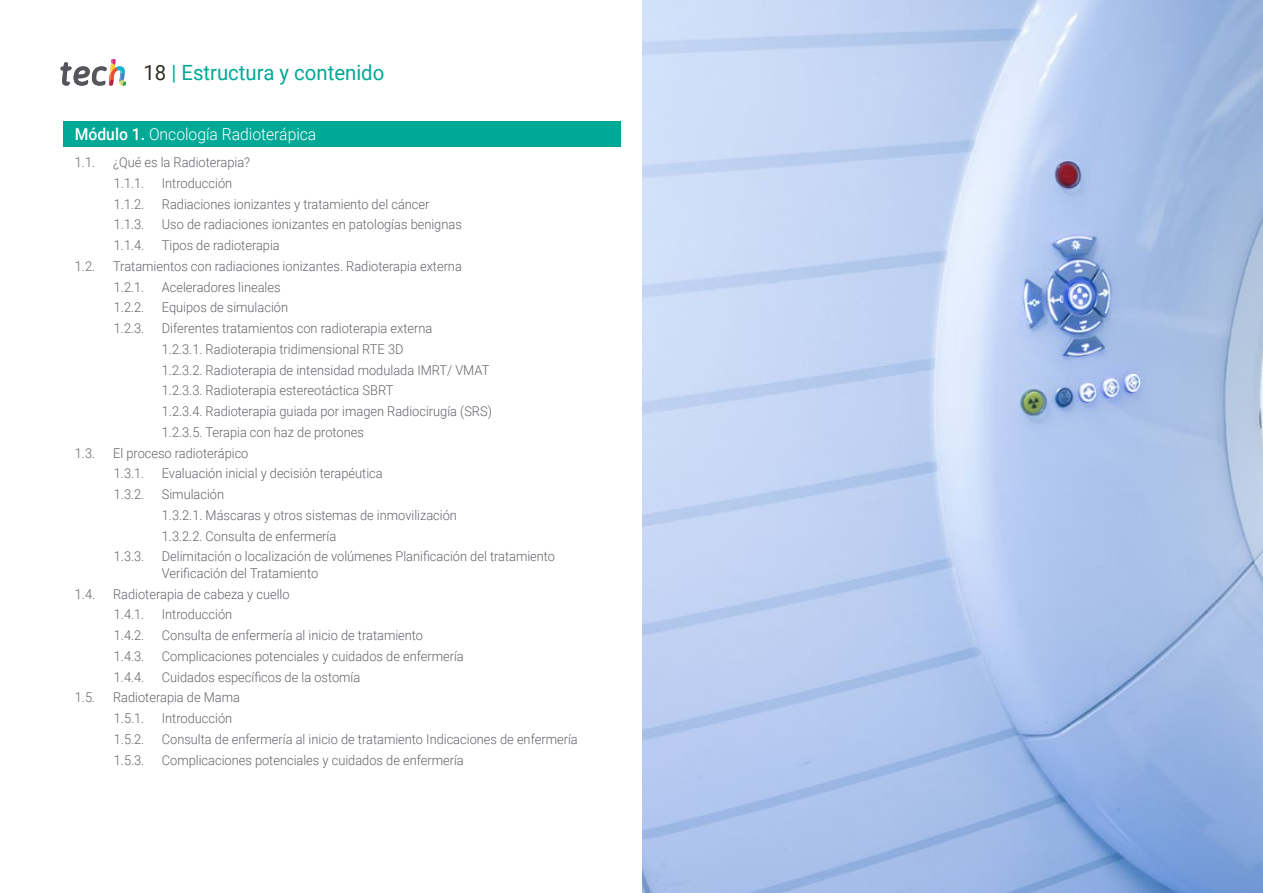
<style>
.page{position:relative;width:1263px;height:893px;background:#fff}
.page>*{position:absolute;margin:0;border:0;box-sizing:border-box;transform-origin:0 0}
.t1{font:21px "Roboto";color:#00a996}
.t2{font:300 16.5px "Roboto";color:#fff;scale:.95 1}
.t3{font:300 13.5px/20.7px "Roboto";color:#61646a;scale:.95 1}
.s1{color:#312e20}
.s2{font-weight:500}
</style>
<div class="page">
<img style="left:642px;top:0;width:621px;height:893px">
<div style="left:64px;top:121px;width:557px;height:25px;background:#00a996"></div>
<svg style="left:61px;top:59px;width:65px;height:27px"></svg>
<h1 class="t1" style="left:144px;top:57px;width:242px"><span class="s1">18</span> | Estructura y contenido</h1>
<p class="t2" style="left:75px;top:123px;width:256px"><span class="s2">Módulo 1.</span> Oncología Radioterápica</p>
<p class="t3" style="left:75px;top:151px;width:23px">1.1.</p>
<p class="t3" style="left:113px;top:151px;width:146px">¿Qué es la Radioterapia?<br>1.1.1.</p>
<p class="t3" style="left:162px;top:172px;width:76px">Introducción</p>
<p class="t3" style="left:114px;top:193px;width:34px">1.1.2.</p>
<p class="t3" style="left:162px;top:193px;width:283px">Radiaciones ionizantes y tratamiento del cáncer</p>
<p class="t3" style="left:114px;top:214px;width:34px">1.1.3.</p>
<p class="t3" style="left:162px;top:214px;width:317px">Uso de radiaciones ionizantes en patologías benignas</p>
<p class="t3" style="left:114px;top:234px;width:34px">1.1.4.</p>
<p class="t3" style="left:162px;top:234px;width:126px">Tipos de radioterapia</p>
<p class="t3" style="left:75px;top:255px;width:23px">1.2.</p>
<p class="t3" style="left:113px;top:255px;width:369px">Tratamientos con radiaciones ionizantes. Radioterapia externa<br>1.2.1.</p>
<p class="t3" style="left:162px;top:276px;width:126px">Aceleradores lineales</p>
<p class="t3" style="left:114px;top:297px;width:34px">1.2.2.</p>
<p class="t3" style="left:162px;top:297px;width:134px">Equipos de simulación</p>
<p class="t3" style="left:114px;top:317px;width:34px">1.2.3.</p>
<p class="t3" style="left:162px;top:317px;width:349px">Diferentes tratamientos con radioterapia externa<br>1.2.3.1. Radioterapia tridimensional RTE 3D<br>1.2.3.2. Radioterapia de intensidad modulada IMRT/ VMAT 1.2.3.3. Radioterapia estereotáctica SBRT<br>1.2.3.4. Radioterapia guiada por imagen Radiocirugía (SRS)<br>1.2.3.5. Terapia con haz de protones</p>
<p class="t3" style="left:75px;top:442px;width:23px">1.3.</p>
<p class="t3" style="left:113px;top:442px;width:144px">El proceso radioterápico<br>1.3.1.</p>
<p class="t3" style="left:162px;top:463px;width:234px">Evaluación inicial y decisión terapéutica</p>
<p class="t3" style="left:114px;top:483px;width:34px">1.3.2.</p>
<p class="t3" style="left:162px;top:483px;width:312px">Simulación<br>1.3.2.1. Máscaras y otros sistemas de inmovilización<br>1.3.2.2. Consulta de enfermería</p>
<p class="t3" style="left:114px;top:546px;width:34px">1.3.3.</p>
<p class="t3" style="left:162px;top:548px;width:415px;line-height:16.5px">Delimitación o localización de volúmenes Planificación del tratamiento<br>Verificación del Tratamiento</p>
<p class="t3" style="left:75px;top:583px;width:23px">1.4.</p>
<p class="t3" style="left:113px;top:583px;width:187px">Radioterapia de cabeza y cuello<br>1.4.1.</p>
<p class="t3" style="left:162px;top:604px;width:76px">Introducción</p>
<p class="t3" style="left:114px;top:624px;width:34px">1.4.2.</p>
<p class="t3" style="left:162px;top:624px;width:276px">Consulta de enfermería al inicio de tratamiento</p>
<p class="t3" style="left:114px;top:645px;width:34px">1.4.3.</p>
<p class="t3" style="left:162px;top:645px;width:319px">Complicaciones potenciales y cuidados de enfermería</p>
<p class="t3" style="left:114px;top:666px;width:34px">1.4.4.</p>
<p class="t3" style="left:162px;top:666px;width:210px">Cuidados específicos de la ostomía</p>
<p class="t3" style="left:75px;top:687px;width:23px">1.5.</p>
<p class="t3" style="left:113px;top:687px;width:135px">Radioterapia de Mama<br>1.5.1.</p>
<p class="t3" style="left:162px;top:707px;width:76px">Introducción</p>
<p class="t3" style="left:114px;top:728px;width:34px">1.5.2.</p>
<p class="t3" style="left:162px;top:728px;width:439px">Consulta de enfermería al inicio de tratamiento Indicaciones de enfermería</p>
<p class="t3" style="left:114px;top:749px;width:34px">1.5.3.</p>
<p class="t3" style="left:162px;top:749px;width:319px">Complicaciones potenciales y cuidados de enfermería</p>
</div>
